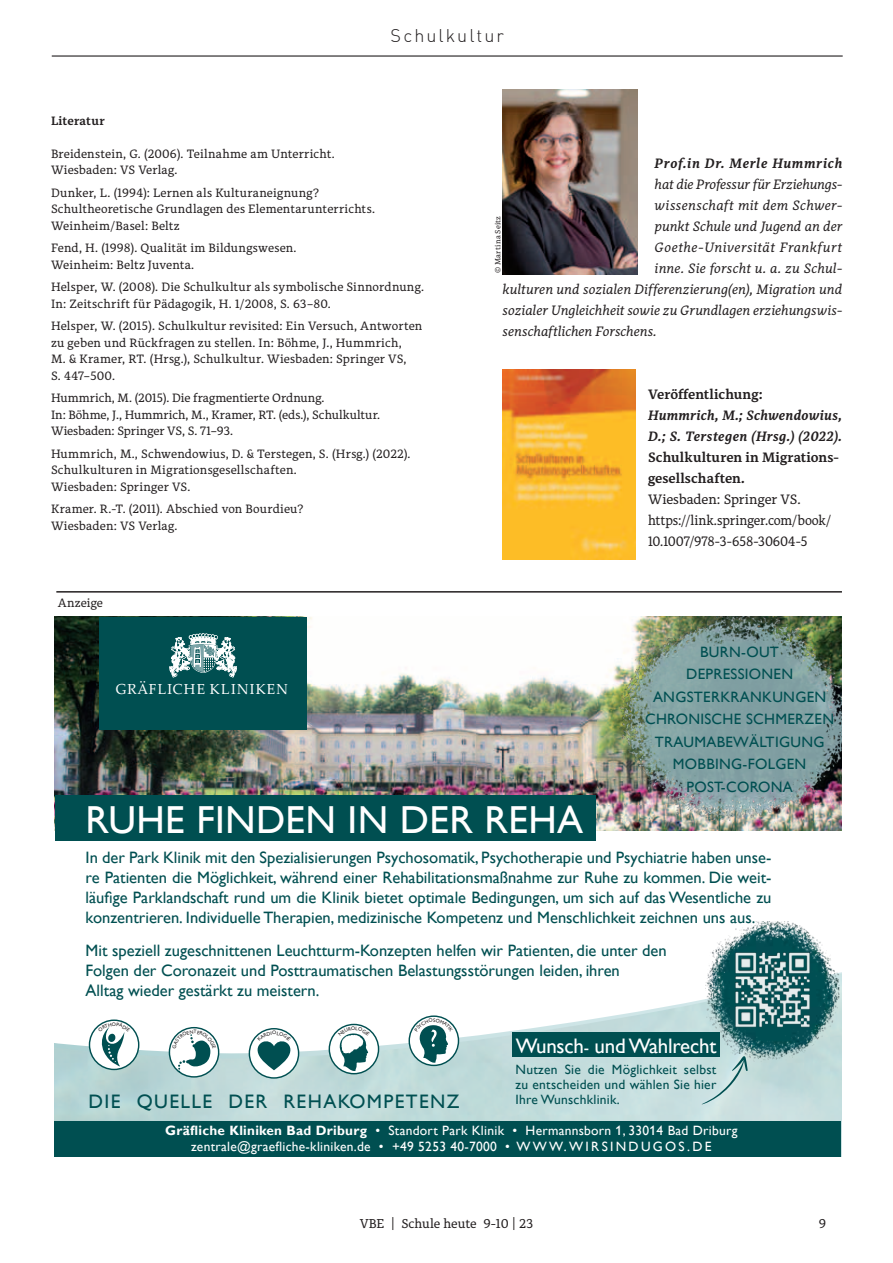
<style>
.page{position:relative;width:893px;height:1263px;background:#fff}
.page>*{position:absolute;margin:0;border:0;box-sizing:border-box;transform-origin:0 0}
.t1{font:39px "Gill Alt One";letter-spacing:.01em;color:#fff}
.t2{font:21px "Gill Alt One";letter-spacing:-.01em;color:#fff}
.t3{font:19.5px "Gill Alt One";letter-spacing:.07em;color:#004f51}
.t4{font:300 18px "DIN";letter-spacing:.11em;color:#231f20}
.t5{font:16.5px/19.8px "Gill Alt One";color:#004f51;text-align:justify}
.t6{font:15px/22.5px "Gill Alt One";letter-spacing:.02em;color:#004f51;text-align:center}
.t7{font:14.55px "Palatino Linotype";letter-spacing:.09em;color:#fff;scale:.95 1}
.t8{font:italic 13.5px "Alkes";color:#231f20}
.t9{font:13.5px/16.5px "Gill Alt One";letter-spacing:.02em;color:#fff;text-align:center}
.t10{font:13.5px/21px "Alkes";letter-spacing:-.01em;color:#231f20}
.t11{font:italic 700 13.5px/21px "Alkes";letter-spacing:.03em;color:#231f20}
.t12{font:13.5px/15px "Gill Alt One";letter-spacing:.02em;color:#004f51;text-align:justify}
.t13{font:700 13.5px/21px "Alkes";letter-spacing:.005em;color:#231f20}
.t14{font:italic 13.5px "Alkes";letter-spacing:.035em;color:#231f20}
.t15{font:italic 13.5px "Alkes";letter-spacing:.025em;color:#231f20}
.t16{font:12.75px "Alkes";color:#231f20}
.t17{font:12px/16.5px "Alkes";letter-spacing:.01em;color:#231f20}
.t18{font:700 12px "Alkes";letter-spacing:.015em;color:#231f20}
.t19{font:7.5px "Alkes";letter-spacing:.035em;color:#231f20}
.s1{font-size:16.5px}
.s2{font-weight:700}
</style>
<div class="page">
<hr style="left:52px;top:55px;width:791px;height:2px;background:#231f20">
<img style="left:502px;top:89px;width:136px;height:185px">
<img style="left:55px;top:617px;width:547px;height:213px">
<img style="left:55px;top:982px;width:786px;height:139px">
<div style="left:99px;top:617px;width:207px;height:112px;background:#004f51"></div>
<svg style="left:169px;top:633px;width:68px;height:45px"></svg>
<svg style="left:249px;top:1029px;width:50px;height:49px"></svg>
<div style="left:249px;top:1028px;width:50px;height:51px;border:1px solid #004f51;border-radius:50%"></div>
<svg style="left:409px;top:1016px;width:49px;height:49px"></svg>
<div style="left:409px;top:1015px;width:50px;height:51px;border:1px solid #004f51;border-radius:50%"></div>
<svg style="left:329px;top:1024px;width:50px;height:50px"></svg>
<div style="left:329px;top:1024px;width:50px;height:50px;border:1px solid #004f51;border-radius:50%"></div>
<svg style="left:169px;top:1028px;width:50px;height:49px"></svg>
<div style="left:169px;top:1027px;width:50px;height:50px;border:1px solid #004f51;border-radius:50%"></div>
<svg style="left:89px;top:1020px;width:50px;height:49px"></svg>
<div style="left:89px;top:1019px;width:50px;height:51px;border:1px solid #004f51;border-radius:50%"></div>
<img style="left:706px;top:922px;width:135px;height:152px">
<img style="left:726px;top:943px;width:93px;height:93px">
<svg style="left:702px;top:1056px;width:46px;height:48px;background:#bcd7d7"></svg>
<div style="left:512px;top:1033px;width:208px;height:24px;background:#004f51"></div>
<div style="left:55px;top:1121px;width:786px;height:36px;background:#004f51"></div>
<div style="left:55px;top:795px;width:540px;height:46px;background:#004f51"></div>
<img style="left:602px;top:617px;width:239px;height:214px">
<hr style="left:56px;top:591px;width:786px;height:2px;background:#231f20">
<img style="left:502px;top:370px;width:133px;height:189px">
<svg style="left:256px;top:1031px;width:36px;height:39px"></svg>
<svg style="left:415px;top:1018px;width:38px;height:45px"></svg>
<svg style="left:338px;top:1027px;width:32px;height:45px"></svg>
<svg style="left:172px;top:1030px;width:44px;height:42px"></svg>
<svg style="left:97px;top:1022px;width:33px;height:44px"></svg>
<h3 class="t4" style="left:391px;top:24px;width:115px">Schulkultur</h3>
<p class="t18" style="left:51px;top:113px;width:55px">Literatur</p>
<p class="t17" style="left:51px;top:145px;width:285px">Breidenstein, G. (2006). Teilnahme am Unterricht.<br>Wiesbaden: VS Verlag.</p>
<p class="t17" style="left:51px;top:184px;width:325px">Dunker, L. (1994): Lernen als Kulturaneignung?<br>Schultheoretische Grundlagen des Elementarunterrichts.<br>Weinheim/Basel: Beltz</p>
<p class="t17" style="left:51px;top:240px;width:247px">Fend, H. (1998). Qualität im Bildungswesen.<br>Weinheim: Beltz Juventa.</p>
<p class="t17" style="left:51px;top:279px;width:375px">Helsper, W. (2008). Die Schulkultur als symbolische Sinnordnung.<br>In: Zeitschrift für Pädagogik, H. 1/2008, S. 63–80.</p>
<p class="t17" style="left:51px;top:318px;width:373px">Helsper, W. (2015). Schulkultur revisited: Ein Versuch, Antworten zu geben und Rückfragen zu stellen. In: Böhme, J., Hummrich,<br>M. &amp; Kramer, RT. (Hrsg.), Schulkultur. Wiesbaden: Springer VS,<br>S. 447–500.</p>
<p class="t17" style="left:51px;top:390px;width:331px">Hummrich, M. (2015). Die fragmentierte Ordnung.<br>In: Böhme, J., Hummrich, M., Kramer, RT. (eds.), Schulkultur.<br>Wiesbaden: Springer VS, S. 71–93.</p>
<p class="t17" style="left:51px;top:445px;width:361px">Hummrich, M., Schwendowius, D. &amp; Terstegen, S. (Hrsg.) (2022).<br>Schulkulturen in Migrationsgesellschaften.<br>Wiesbaden: Springer VS.</p>
<p class="t17" style="left:51px;top:501px;width:254px">Kramer. R.-T. (2011). Abschied von Bourdieu?<br>Wiesbaden: VS Verlag.</p>
<p class="t17" style="left:58px;top:594px;width:47px">Anzeige</p>
<p class="t7" style="left:116px;top:679px;width:183px">GRÄFLICHE KLINIKEN</p>
<p class="t11" style="left:655px;top:153px;width:189px">Prof.in Dr. Merle Hummrich</p>
<p class="t8" style="left:655px;top:176px;width:189px">hat die Professur für Erziehungs-</p>
<p class="t15" style="left:655px;top:197px;width:189px">wissenschaft mit dem Schwer-</p>
<p class="t8" style="left:655px;top:218px;width:189px">punkt Schule und Jugend an der</p>
<p class="t14" style="left:655px;top:239px;width:189px">Goethe-Universität Frankfurt</p>
<p class="t8" style="left:655px;top:260px;width:189px">inne. Sie forscht u. a. zu Schul-</p>
<p class="t8" style="left:503px;top:281px;width:341px">kulturen und sozialen Differenzierung(en), Migration und</p>
<p class="t8" style="left:503px;top:302px;width:341px">sozialer Ungleichheit sowie zu Grundlagen erziehungswis-</p>
<p class="t8" style="left:503px;top:323px;width:156px">senschaftlichen Forschens.</p>
<p class="t19" style="left:493px;top:273px;width:59px;rotate:-90deg">© Martina Seitz</p>
<p class="t13" style="left:648px;top:384px;width:116px">Veröffentlichung:</p>
<p class="t11" style="left:648px;top:405px;width:195px">Hummrich, M.; Schwendowius,<br>D.; S. Terstegen (Hrsg.) (2022).</p>
<p class="t13" style="left:648px;top:447px;width:192px">Schulkulturen in Migrations&shy;gesellschaften.</p>
<p class="t10" style="left:648px;top:488px;width:185px">Wiesbaden: Springer VS. https://link.springer.com/book/<br>10.1007/978-3-658-30604-5</p>
<p class="t6" style="left:645px;top:640px;width:190px">BURN-OUT<br>DEPRESSIONEN<br>ANGSTERKRANKUNGEN<br>CHRONISCHE SCHMERZEN<br>TRAUMABEWÄLTIGUNG<br>MOBBING-FOLGEN<br>POST-CORONA</p>
<h1 class="t1" style="left:86px;top:797px;width:499px">RUHE FINDEN IN DER REHA</h1>
<p class="t5" style="left:86px;top:848px;width:687px">In der Park Klinik mit den Spezialisierungen Psychosomatik, Psychotherapie und Psychiatrie haben unse&shy;re Patienten die Möglichkeit, während einer Rehabilitationsmaßnahme zur Ruhe zu kommen. Die weit&shy;läufige Parklandschaft rund um die Klinik bietet optimale Bedingungen, um sich auf das Wesentliche zu konzentrieren. Individuelle Therapien, medizinische Kompetenz und Menschlichkeit zeichnen uns aus.</p>
<h3 class="t5" style="left:86px;top:940px;width:583px;text-align:left">Mit speziell zugeschnittenen Leuchtturm-Konzepten helfen wir Patienten, die unter den<br>Folgen der Coronazeit und Posttraumatischen Belastungsstörungen leiden, ihren<br>Alltag wieder gestärkt zu meistern.</h3>
<h2 class="t2" style="left:516px;top:1033px;width:202px">Wunsch<span class="s1">-</span> und Wahlrecht</h2>
<p class="t12" style="left:516px;top:1062px;width:202px">Nutzen Sie die Möglichkeit selbst zu entscheiden und wählen Sie hier Ihre Wunschklinik.</p>
<h3 class="t3" style="left:89px;top:1090px;width:372px">DIE QUELLE DER REHAKOMPETENZ</h3>
<p class="t9" style="left:165px;top:1122px;width:574px"><span class="s2">Gräfliche Kliniken Bad Driburg</span> • Standort Park Klinik • Hermannsborn 1, 33014 Bad Driburg zentrale@graefliche-kliniken.de • +49 5253 40-7000 • WWW.WIRSINDUGOS.DE</p>
<p class="t16" style="left:360px;top:1215px;width:175px">VBE | Schule heute 9-10 | 23</p>
<p class="t16" style="left:819px;top:1215px;width:9px">9</p>
</div>
